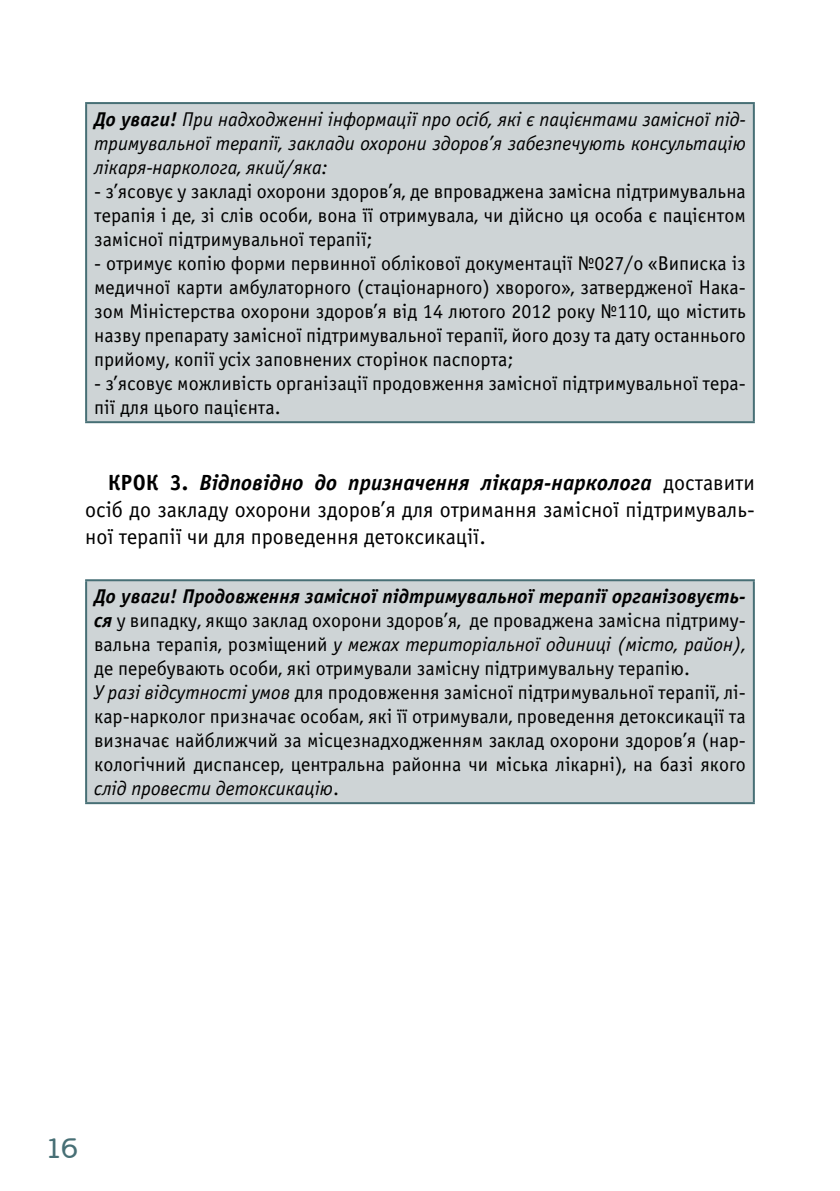
<style>
.page{position:relative;width:840px;height:1191px;background:#fff}
.page>*{position:absolute;margin:0;border:0;box-sizing:border-box;transform-origin:0 0}
.t1{font:28px "Benguiat Gothic Heavy C";color:#476f75}
.t2{font:22px/27px "Officina Sans C";color:#000;text-align:justify}
.t3{font:20px/24px "Officina Sans C";color:#000;text-align:justify}
.t4{font:italic 20px/24px "Officina Sans C";color:#000;text-align:justify}
.s1{font-weight:700}
.s2{font-weight:700;font-style:italic}
.s3{font-style:italic}
</style>
<div class="page">
<div style="left:86px;top:103px;width:667px;height:319px;background:#ced4d6"></div>
<hr style="left:85px;top:102px;width:669px;height:2px;background:#476f75">
<hr style="left:85px;top:104px;width:2px;height:317px;background:#476f75">
<hr style="left:752px;top:104px;width:2px;height:317px;background:#476f75">
<hr style="left:85px;top:421px;width:669px;height:2px;background:#476f75">
<div style="left:86px;top:580px;width:667px;height:223px;background:#ced4d6"></div>
<hr style="left:85px;top:579px;width:669px;height:2px;background:#476f75">
<hr style="left:85px;top:581px;width:2px;height:221px;background:#476f75">
<hr style="left:752px;top:581px;width:2px;height:221px;background:#476f75">
<hr style="left:85px;top:802px;width:669px;height:2px;background:#476f75">
<p class="t4" style="left:94px;top:108px;width:652px"><span class="s1">До уваги!</span> При надходженні інформації про осіб, які є пацієнтами замісної під&shy;тримувальної терапії, заклади охорони здоров’я забезпечують консультацію лікаря-нарколога, який/яка:</p>
<p class="t3" style="left:94px;top:180px;width:652px">- з’ясовує у закладі охорони здоров’я, де впроваджена замісна підтримувальна терапія і де, зі слів особи, вона її отримувала, чи дійсно ця особа є пацієнтом замісної підтримувальної терапії;</p>
<p class="t3" style="left:94px;top:252px;width:652px">- отримує копію форми первинної облікової документації №027/о «Виписка із медичної карти амбулаторного (стаціонарного) хворого», затвердженої Нака&shy;зом Міністерства охорони здоров’я від 14 лютого 2012 року №110, що містить назву препарату замісної підтримувальної терапії, його дозу та дату останнього прийому, копії усіх заповнених сторінок паспорта;</p>
<p class="t3" style="left:94px;top:372px;width:652px">- з’ясовує можливість організації продовження замісної підтримувальної тера&shy;пії для цього пацієнта.</p>
<p class="t2" style="left:85px;top:470px;width:670px;text-indent:23px"><span class="s1">КРОК 3.</span> <span class="s2">Відповідно до призначення лікаря-нарколога</span> доставити осіб до закладу охорони здоров’я для отримання замісної підтримуваль&shy;ної терапії чи для проведення детоксикації.</p>
<p class="t3" style="left:94px;top:585px;width:652px;text-align:left"><span class="s2">До уваги! Продовження замісної підтримувальної терапії організовуєть&shy;ся</span> у випадку, якщо заклад охорони здоров’я, де проваджена замісна підтриму&shy;вальна терапія, розміщений <span class="s3">у межах територіальної одиниці (місто, район), </span>де перебувають особи, які отримували замісну підтримувальну терапію.<br><span class="s3">У разі відсутності умов</span> для продовження замісної підтримувальної терапії, лі&shy;кар-нарколог призначає особам, які її отримували, проведення детоксикації та визначає найближчий за місцезнадходженням заклад охорони здоров’я (нар&shy;кологічний диспансер, центральна районна чи міська лікарні), на базі якого <span class="s3">слід провести детоксикацію</span>.</p>
<h1 class="t1" style="left:45px;top:1132px;width:34px">16</h1>
</div>
